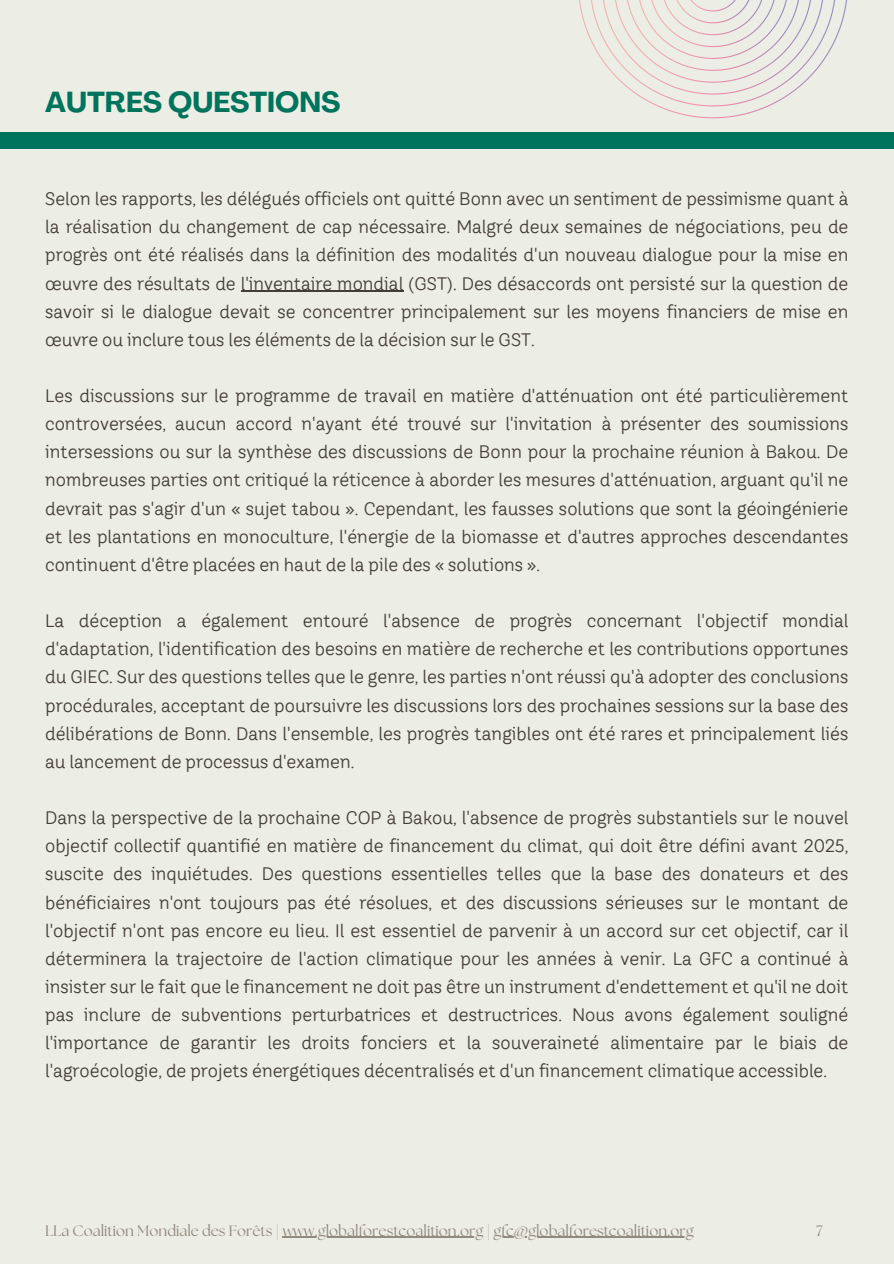
<style>
.page{position:relative;width:894px;height:1264px;background:#fff}
.page>*{position:absolute;margin:0;border:0;box-sizing:border-box;transform-origin:0 0}
.t1{font:700 28.5px "Agrandir";color:#00735c}
.t2{font:18px/28.2px "TT Hazelnuts";color:#423d37;text-align:justify}
.t3{font:15px "The Seasons";color:#92897f}
</style>
<div class="page">
<div style="left:0;top:0;width:893px;height:1263px;background:#ecede4"></div>
<hr style="left:241px;top:290px;width:162px;height:2px;background:#423d37">
<hr style="left:282px;top:1236px;width:201px;height:1px;background:#92897f">
<hr style="left:493px;top:1236px;width:200px;height:1px;background:#92897f">
<div style="left:0;top:132px;width:893px;height:17px;background:#00735c"></div>
<svg style="left:579px;top:0;width:268px;height:118px"></svg>
<h1 class="t1" style="left:45px;top:91px;width:297px">AUTRES QUESTIONS</h1>
<h1 class="t2" style="left:45px;top:184px;width:804px">Selon les rapports, les délégués officiels ont quitté Bonn avec un sentiment de pessimisme quant à la réalisation du changement de cap nécessaire. Malgré deux semaines de négociations, peu de progrès ont été réalisés dans la définition des modalités d'un nouveau dialogue pour la mise en œuvre des résultats de l'inventaire mondial (GST). Des désaccords ont persisté sur la question de savoir si le dialogue devait se concentrer principalement sur les moyens financiers de mise en œuvre ou inclure tous les éléments de la décision sur le GST.</h1>
<p class="t2" style="left:45px;top:381px;width:804px">Les discussions sur le programme de travail en matière d'atténuation ont été particulièrement controversées, aucun accord n'ayant été trouvé sur l'invitation à présenter des soumissions intersessions ou sur la synthèse des discussions de Bonn pour la prochaine réunion à Bakou. De nombreuses parties ont critiqué la réticence à aborder les mesures d'atténuation, arguant qu'il ne devrait pas s'agir d'un « sujet tabou ». Cependant, les fausses solutions que sont la géoingénierie et les plantations en monoculture, l'énergie de la biomasse et d'autres approches descendantes continuent d'être placées en haut de la pile des « solutions ».</p>
<h2 class="t2" style="left:45px;top:606px;width:804px">La déception a également entouré l'absence de progrès concernant l'objectif mondial d'adaptation, l'identification des besoins en matière de recherche et les contributions opportunes du GIEC. Sur des questions telles que le genre, les parties n'ont réussi qu'à adopter des conclusions procédurales, acceptant de poursuivre les discussions lors des prochaines sessions sur la base des délibérations de Bonn. Dans l'ensemble, les progrès tangibles ont été rares et principalement liés au lancement de processus d'examen.</h2>
<h2 class="t2" style="left:45px;top:803px;width:804px">Dans la perspective de la prochaine COP à Bakou, l'absence de progrès substantiels sur le nouvel objectif collectif quantifié en matière de financement du climat, qui doit être défini avant 2025, suscite des inquiétudes. Des questions essentielles telles que la base des donateurs et des bénéficiaires n'ont toujours pas été résolues, et des discussions sérieuses sur le montant de l'objectif n'ont pas encore eu lieu. Il est essentiel de parvenir à un accord sur cet objectif, car il déterminera la trajectoire de l'action climatique pour les années à venir. La GFC a continué à insister sur le fait que le financement ne doit pas être un instrument d'endettement et qu'il ne doit pas inclure de subventions perturbatrices et destructrices. Nous avons également souligné l'importance de garantir les droits fonciers et la souveraineté alimentaire par le biais de l'agroécologie, de projets énergétiques décentralisés et d'un financement climatique accessible.</h2>
<h2 class="t3" style="left:45px;top:1223px;width:649px">LLa Coalition Mondiale des Forêts | www.globalforestcoalition.org | gfc@globalforestcoalition.org</h2>
<p class="t3" style="left:816px;top:1223px;width:8px">7</p>
</div>
